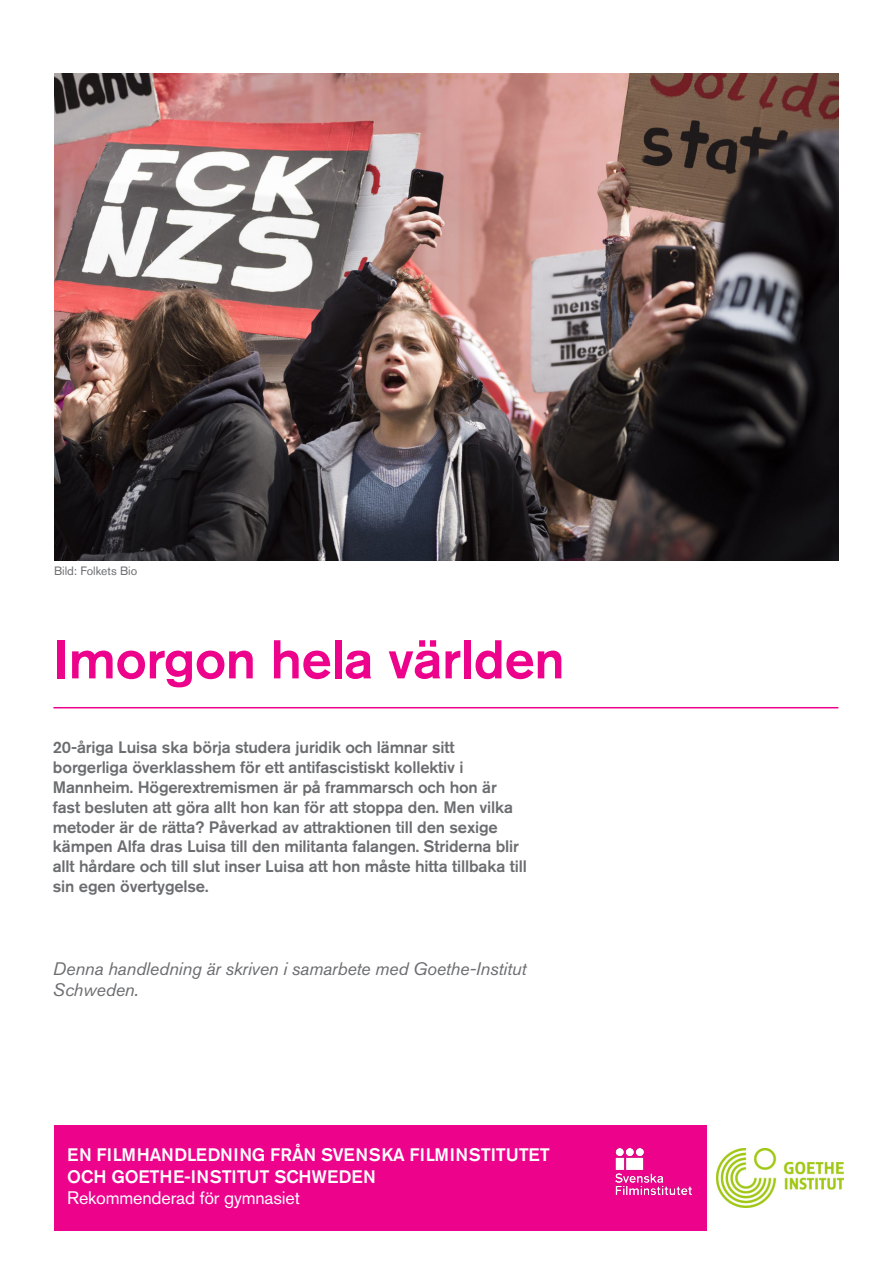
<style>
.page{position:relative;width:893px;height:1263px;background:#fff}
.page>*{position:absolute;margin:0;border:0;box-sizing:border-box;transform-origin:0 0}
.t1{font:500 54px "Akzidenz Grotesk Pro";letter-spacing:-.01em;color:#ed028c}
.t2{font:500 18px "Akzidenz Grotesk Pro";letter-spacing:-.01em;color:#fff}
.t3{font:italic 18px/21.6px "Akzidenz Grotesk Pro";letter-spacing:-.01em;color:#6c6d70}
.t4{font:18px "Akzidenz Grotesk Pro";letter-spacing:-.01em;color:#fff}
.t5{font:500 16.5px/19.8px "Akzidenz Grotesk Pro";letter-spacing:-.01em;color:#6c6d70}
.t6{font:12px "Akzidenz Grotesk Pro";color:#6c6d70}
</style>
<div class="page">
<div style="left:54px;top:1125px;width:653px;height:106px;background:#ed028c"></div>
<img style="left:615px;top:1148px;width:76px;height:46px">
<hr style="left:53px;top:707px;width:785px;height:1px;background:#ed028c">
<img style="left:54px;top:73px;width:785px;height:487px">
<img style="left:716px;top:1148px;width:127px;height:60px">
<p class="t6" style="left:54px;top:563px;width:85px">Bild: Folkets Bio</p>
<p class="t1" style="left:53px;top:624px;width:513px">Imorgon hela världen</p>
<p class="t5" style="left:53px;top:737px;width:475px">20-åriga Luisa ska börja studera juridik och lämnar sitt borgerliga överklasshem för ett antifascistiskt kollektiv i Mannheim. Högerextremismen är på frammarsch och hon är fast besluten att göra allt hon kan för att stoppa den. Men vilka metoder är de rätta? Påverkad av attraktionen till den sexige kämpen Alfa dras Luisa till den militanta falangen. Striderna blir allt hårdare och till slut inser Luisa att hon måste hitta tillbaka till sin egen övertygelse.</p>
<p class="t3" style="left:53px;top:957px;width:475px">Denna handledning är skriven i samarbete med Goethe-Institut<br>Schweden.</p>
<p class="t2" style="left:67px;top:1143px;width:484px">EN FILMHANDLEDNING FRÅN SVENSKA FILMINSTITUTET</p>
<p class="t2" style="left:67px;top:1165px;width:310px">OCH GOETHE-INSTITUT SCHWEDEN</p>
<p class="t4" style="left:67px;top:1186px;width:234px">Rekommenderad för gymnasiet</p>
</div>
